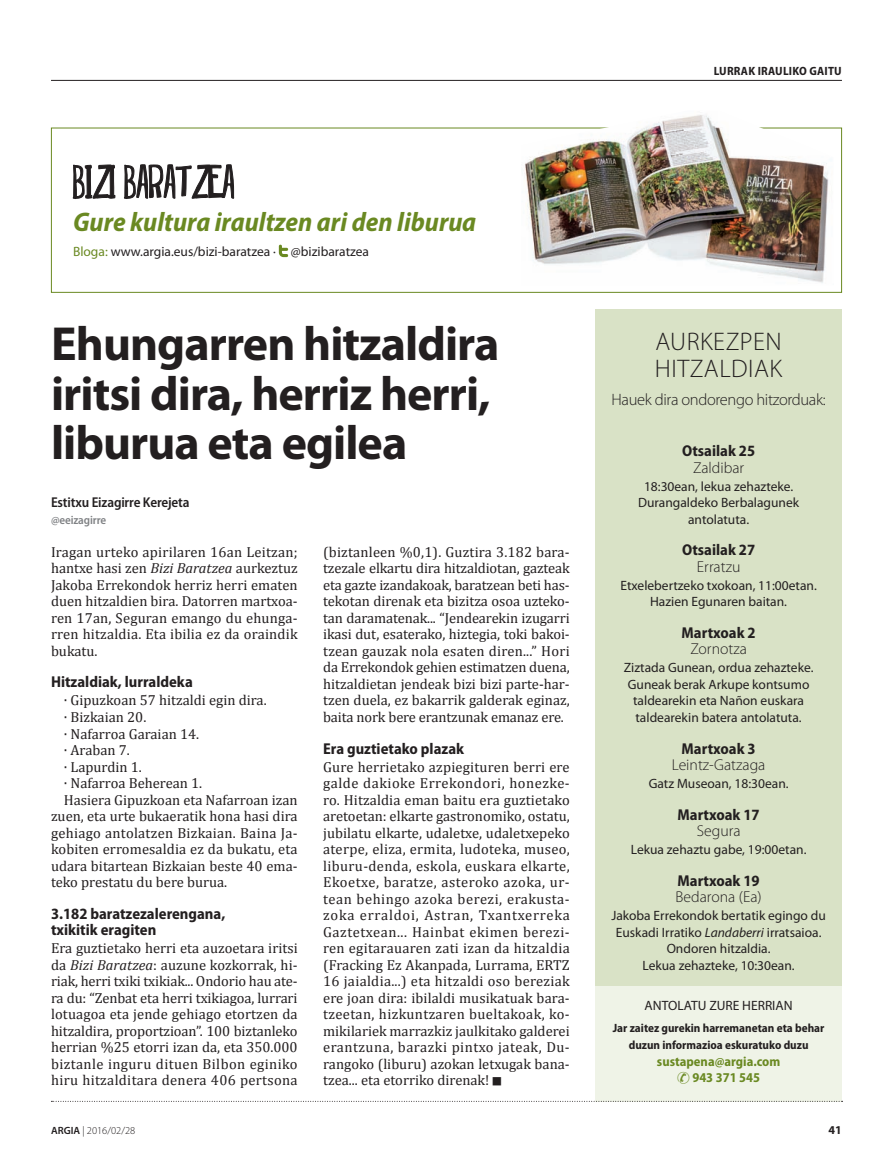
<style>
.page{position:relative;width:893px;height:1170px;background:#fff}
.page>*{position:absolute;margin:0;border:0;box-sizing:border-box;transform-origin:0 0}
.Titularra{font:700 48px/49.5px "Myriad Pro";letter-spacing:-.02em;color:#231f20}
.t1{font:italic 700 semi-condensed 27px "Myriad Pro";color:#6a8922}
.Titularra_-_koadroa{font:300 25.5px/27px "Myriad Pro";letter-spacing:.02em;color:#231f20}
.t2{font:300 16.5px "Myriad Pro";letter-spacing:-.02em;color:#231f20}
.Ladilloa{font:700 semi-condensed 15.75px/16.5px "Myriad Pro";color:#231f20;text-align:center}
.Ladilloa-2{font:300 15.75px/16.5px "Myriad Pro";color:#231f20;text-align:center}
.Testua{font:14.55px/16.5px "Cambria";color:#231f20;text-align:justify}
.Sinadura{font:600 semi-condensed 14.25px "Myriad Pro";letter-spacing:-.01em;color:#231f20}
.Ladilloa-3{font:13.5px/16.5px "Myriad Pro";color:#231f20;text-align:center}
.t3{font:700 semi-condensed 13.5px "Myriad Pro";color:#6a8922}
.Zintilloa_B{font:700 semi-condensed 12px/16.5px "Myriad Pro";color:#231f20;text-align:center}
.Zintilloa_B-2{font:700 semi-condensed 12px "Myriad Pro";letter-spacing:.02em;color:#231f20}
.Sinadura-2{font:600 semi-condensed 12px "Myriad Pro";letter-spacing:-.01em;color:#808285}
.t4{font:700 12px "Myriad Pro";color:#231f20}
.t5{font:300 10.5px "Myriad Pro";color:#231f20}
.s1{color:#6a8922}
.s2{font-style:italic}
.s3{font-weight:300;font-stretch:normal}
.s4{font-weight:700;font-stretch:semi-condensed}
.s5{font-weight:600}
</style>
<div class="page">
<div style="left:595px;top:986px;width:247px;height:115px;background:#eff3e7"></div>
<hr style="left:51px;top:80px;width:791px;height:1px;background:#231f20">
<svg style="left:51px;top:1100px;width:792px;height:1px"></svg>
<svg style="left:73px;top:164px;width:42px;height:35px"></svg>
<svg style="left:124px;top:164px;width:110px;height:35px"></svg>
<svg style="left:279px;top:245px;width:9px;height:12px"></svg>
<div style="left:51px;top:128px;width:791px;height:165px;border:1px solid #6a8922"></div>
<img style="left:521px;top:115px;width:313px;height:168px">
<div style="left:595px;top:309px;width:247px;height:116px;background:#d9e2c6"></div>
<div style="left:595px;top:425px;width:247px;height:561px;background:#d9e2c6"></div>
<p class="Zintilloa_B-2" style="left:714px;top:63px;width:130px">LURRAK IRAULIKO GAITU</p>
<p class="t1" style="left:73px;top:205px;width:405px">Gure kultura iraultzen ari den liburua</p>
<p class="Ladilloa-3" style="left:73px;top:243px;width:298px"><span class="s1">Bloga:</span> www.argia.eus/bizi-baratzea · @bizibaratzea</p>
<p class="Titularra" style="left:51px;top:318px;width:450px">Ehungarren hitzaldira iritsi dira, herriz herri, liburua eta egilea</p>
<p class="Sinadura" style="left:51px;top:493px;width:140px">Estitxu Eizagirre Kerejeta</p>
<p class="Sinadura-2" style="left:51px;top:512px;width:57px">@eeizagirre</p>
<p class="Testua" style="left:51px;top:543px;width:248px">Iragan urteko apirilaren 16an Leitzan; hantxe hasi zen <span class="s2">Bizi Baratzea</span> aurkeztuz Jakoba Errekondok herriz herri ematen duen hitzaldien bira. Datorren martxoa&shy;ren 17an, Seguran emango du ehunga&shy;rren hitzaldia. Eta ibilia ez da oraindik bukatu.</p>
<p class="Ladilloa" style="left:51px;top:673px;width:143px">Hitzaldiak, lurraldeka</p>
<p class="Testua" style="left:64px;top:692px;width:204px">· Gipuzkoan 57 hitzaldi egin dira.</p>
<p class="Testua" style="left:64px;top:708px;width:84px">· Bizkaian 20.</p>
<p class="Testua" style="left:64px;top:725px;width:137px">· Nafarroa Garaian 14.</p>
<p class="Testua" style="left:64px;top:741px;width:68px">· Araban 7.</p>
<p class="Testua" style="left:64px;top:758px;width:80px">· Lapurdin 1.</p>
<p class="Testua" style="left:64px;top:774px;width:140px">· Nafarroa Beherean 1.</p>
<p class="Testua" style="left:51px;top:791px;width:248px;text-indent:13px">Hasiera Gipuzkoan eta Nafarroan izan zuen, eta urte bukaeratik hona hasi dira gehiago antolatzen Bizkaian. Baina Ja&shy;kobiten erromesaldia ez da bukatu, eta udara bitartean Bizkaian beste 40 ema&shy;teko prestatu du bere burua.</p>
<p class="Ladilloa" style="left:51px;top:904px;width:176px;text-align:left">3.182 baratzezalerengana, txikitik eragiten</p>
<p class="Testua" style="left:51px;top:939px;width:248px">Era guztietako herri eta auzoetara iritsi da <span class="s2">Bizi Baratzea</span>: auzune kozkorrak, hi&shy;riak, herri txiki txikiak... Ondorio hau ate&shy;ra du: “Zenbat eta herri txikiagoa, lurrari lotuagoa eta jende gehiago etortzen da hitzaldira, proportzioan”. 100 biztanleko herrian %25 etorri izan da, eta 350.000 biztanle inguru dituen Bilbon eginiko hiru hitzalditara denera 406 pertsona</p>
<p class="Testua" style="left:323px;top:543px;width:248px">(biztanleen %0,1). Guztira 3.182 bara&shy;tzezale elkartu dira hitzaldiotan, gazteak eta gazte izandakoak, baratzean beti has&shy;tekotan direnak eta bizitza osoa uzteko&shy;tan daramatenak... “Jendearekin izugarri ikasi dut, esaterako, hiztegia, toki bakoi&shy;tzean gauzak nola esaten diren...” Hori da Errekondok gehien estimatzen duena, hitzaldietan jendeak bizi bizi parte-har&shy;tzen duela, ez bakarrik galderak eginaz, baita nork bere erantzunak emanaz ere.</p>
<p class="Ladilloa" style="left:323px;top:739px;width:142px">Era guztietako plazak</p>
<p class="Testua" style="left:323px;top:758px;width:248px">Gure herrietako azpiegituren berri ere galde dakioke Errekondori, honezke&shy;ro. Hitzaldia eman baitu era guztietako aretoetan: elkarte gastronomiko, ostatu, jubilatu elkarte, udaletxe, udaletxepeko aterpe, eliza, ermita, ludoteka, museo, liburu-denda, eskola, euskara elkarte, Ekoetxe, baratze, asteroko azoka, ur&shy;tean behingo azoka berezi, erakusta&shy;zoka erraldoi, Astran, Txantxerreka Gaztetxean... Hainbat ekimen berezi&shy;ren egitarauaren zati izan da hitzaldia (Fracking Ez Akanpada, Lurrama, ERTZ 16 jaialdia...) eta hitzaldi oso bereziak ere joan dira: ibilaldi musikatuak bara&shy;tzeetan, hizkuntzaren bueltakoak, ko&shy;mikilariek marrazkiz jaulkitako galderei erantzuna, barazki pintxo jateak, Du&shy;rangoko (liburu) azokan letxugak bana&shy;tzea... eta etorriko direnak! ■</p>
<p class="Titularra_-_koadroa" style="left:655px;top:327px;width:129px">AURKEZPEN<br>HITZALDIAK</p>
<p class="t2" style="left:611px;top:389px;width:216px">Hauek dira ondorengo hitzorduak:</p>
<p class="Ladilloa" style="left:682px;top:442px;width:75px">Otsailak 25<br><span class="s3">Zaldibar</span></p>
<p class="Ladilloa-3" style="left:638px;top:478px;width:163px">18:30ean, lekua zehazteke.<br>Durangaldeko Berbalagunek antolatuta.</p>
<p class="Ladilloa" style="left:682px;top:541px;width:75px">Otsailak 27<br><span class="s3">Erratzu</span></p>
<p class="Ladilloa-3" style="left:620px;top:577px;width:198px">Etxelebertzeko txokoan, 11:00etan.<br>Hazien Egunaren baitan.</p>
<p class="Ladilloa" style="left:682px;top:624px;width:76px">Martxoak 2<br><span class="s3">Zornotza</span></p>
<p class="Ladilloa-3" style="left:624px;top:659px;width:191px">Ziztada Gunean, ordua zehazteke.<br>Guneak berak Arkupe kontsumo taldearekin eta Nañon euskara taldearekin batera antolatuta.</p>
<p class="Ladilloa-2" style="left:672px;top:739px;width:95px"><span class="s4">Martxoak 3<br></span>Leintz-Gatzaga</p>
<p class="Ladilloa-3" style="left:649px;top:775px;width:141px">Gatz Museoan, 18:30ean.</p>
<p class="Ladilloa" style="left:677px;top:805px;width:84px">Martxoak 17<br><span class="s3">Segura</span></p>
<p class="Ladilloa-3" style="left:631px;top:841px;width:177px">Lekua zehaztu gabe, 19:00etan.</p>
<p class="Ladilloa-2" style="left:676px;top:871px;width:88px;text-align:left"><span class="s4">Martxoak 19<br></span>Bedarona (Ea)</p>
<p class="Ladilloa-3" style="left:611px;top:907px;width:216px">Jakoba Errekondok bertatik egingo du<br>Euskadi Irratiko <span class="s2">Landaberri</span> irratsaioa.<br>Ondoren hitzaldia.<br>Lekua zehazteke, 10:30ean.</p>
<p class="Ladilloa-3" style="left:645px;top:996px;width:150px">ANTOLATU ZURE HERRIAN</p>
<p class="Zintilloa_B" style="left:613px;top:1019px;width:213px">Jar zaitez gurekin harremanetan eta behar duzun informazioa eskuratuko duzu</p>
<p class="t3" style="left:657px;top:1052px;width:125px">sustapena@argia.com</p>
<p class="t3" style="left:692px;top:1068px;width:69px">943 371 545</p>
<p class="t5" style="left:51px;top:1123px;width:86px"><span class="s5">ARGIA</span> | 2016/02/28</p>
<p class="t4" style="left:829px;top:1122px;width:15px">41</p>
</div>
